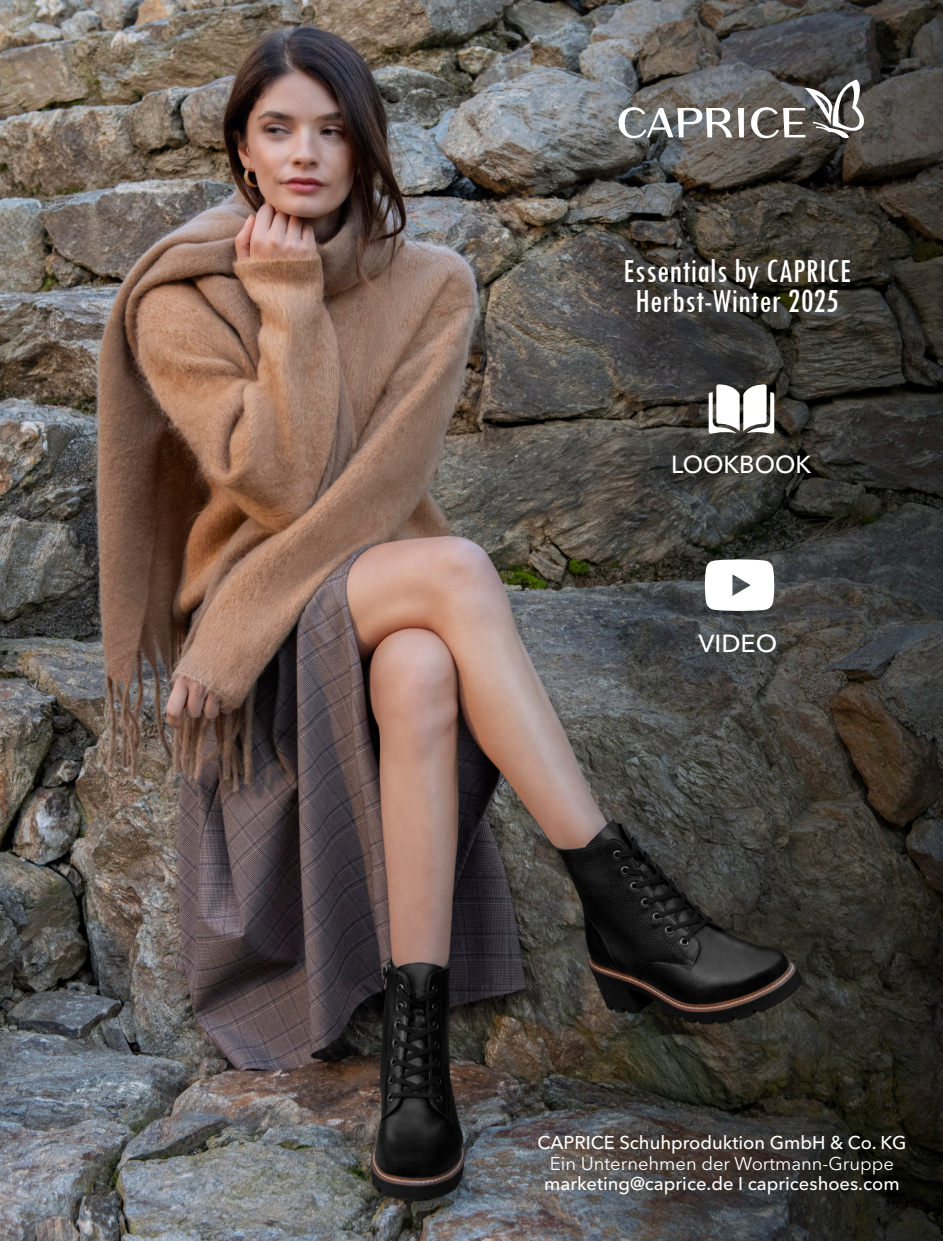
<style>
.page{position:relative;width:943px;height:1241px;background:#fff}
.page>*{position:absolute;margin:0;border:0;box-sizing:border-box;transform-origin:0 0}
.t1{font:condensed 35px "Tw Cen";color:#fff}
.t2{font:500 24.5px "Avenir Next W1 G";color:#fff}
.t3{font:500 18.38px "Avenir Next W1 G";color:#fff}
.t4{font:18.38px "Avenir Next W1 G";color:#fff}
</style>
<div class="page">
<img style="left:0;top:0;width:444px;height:1240px">
<img style="left:444px;top:0;width:499px;height:1240px">
<svg style="left:751px;top:79px;width:113px;height:59px"></svg>
<svg style="left:738px;top:108px;width:6px;height:29px"></svg>
<svg style="left:618px;top:107px;width:114px;height:31px"></svg>
<svg style="left:708px;top:384px;width:66px;height:50px"></svg>
<svg style="left:705px;top:559px;width:69px;height:52px"></svg>
<p class="t1" style="left:623px;top:259px;width:229px">Essentials by CAPRICE</p>
<p class="t1" style="left:635px;top:289px;width:205px">Herbst-Winter 2025</p>
<p class="t2" style="left:671px;top:455px;width:142px">LOOKBOOK</p>
<p class="t2" style="left:698px;top:633px;width:80px">VIDEO</p>
<p class="t3" style="left:537px;top:1135px;width:370px">CAPRICE Schuhproduktion GmbH &amp; Co. KG</p>
<p class="t4" style="left:550px;top:1155px;width:345px">Ein Unternehmen der Wortmann-Gruppe</p>
<p class="t3" style="left:544px;top:1175px;width:357px">marketing@caprice.de I capriceshoes.com</p>
</div>
